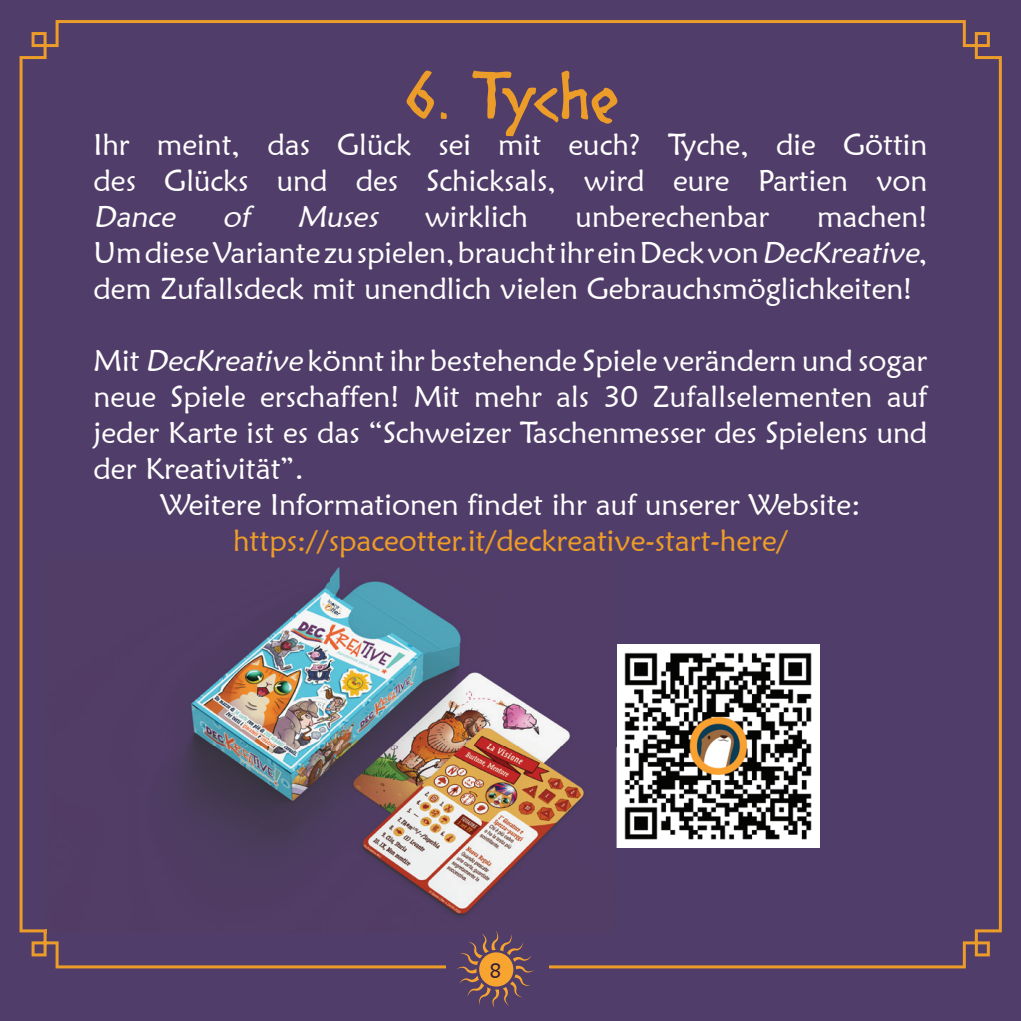
<style>
.page{position:relative;width:1021px;height:1021px;background:#fff}
.page>*{position:absolute;margin:0;border:0;box-sizing:border-box;transform-origin:0 0}
.t1{font:60px "Diogenes";letter-spacing:-.01em;color:#ec9c28}
.t2{font:30px/36px "Maiandra GD";color:#fff}
.t3{font:30px "Maiandra GD";color:#ec9c28}
.t4{font:italic 30px "Maiandra GD";color:#fff}
.t5{font:21px "Maiandra GD";color:#2d1a3d}
.s1{font-style:italic}
</style>
<div class="page">
<div style="left:0;top:0;width:1020px;height:1020px;background:#513d69"></div>
<div style="left:20px;top:20px;width:981px;height:948px;background:#513d69"></div>
<div style="left:446px;top:929px;width:103px;height:78px;background:#513d69"></div>
<img style="left:616px;top:645px;width:203px;height:202px">
<img style="left:46px;top:559px;width:570px;height:374px">
<img style="left:446px;top:929px;width:103px;height:4px">
<svg style="left:456px;top:930px;width:78px;height:77px"></svg>
<h1 class="t1" style="left:403px;top:63px;width:215px">6. Tyche</h1>
<p class="t2" style="left:94px;top:126px;width:835px">Ihr meint, das Glück sei mit euch? Tyche, die Göttin des Glücks und des Schicksals, wird eure Partien von</p>
<p class="t4" style="left:94px;top:198px;width:89px">Dance</p>
<p class="t4" style="left:222px;top:198px;width:29px">of</p>
<p class="t4" style="left:297px;top:198px;width:88px">Muses</p>
<p class="t2" style="left:425px;top:198px;width:104px">wirklich</p>
<p class="t2" style="left:575px;top:198px;width:195px">unberechenbar</p>
<p class="t2" style="left:94px;top:198px;width:835px;text-align:justify;text-indent:723px">machen!<br>Um diese Variante zu spielen, braucht ihr ein Deck von <span class="s1">DecKreative</span>, dem Zufallsdeck mit unendlich vielen Gebrauchsmöglichkeiten!</p>
<p class="t2" style="left:94px;top:342px;width:835px">Mit <span class="s1">DecKreative</span> könnt ihr bestehende Spiele verändern und sogar</p>
<p class="t2" style="left:94px;top:378px;width:835px">neue Spiele erschaffen! Mit mehr als 30 Zufallselementen auf</p>
<p class="t2" style="left:94px;top:414px;width:835px">jeder Karte ist es das “Schweizer Taschenmesser des Spielens und</p>
<p class="t2" style="left:94px;top:450px;width:212px">der Kreativität”.</p>
<p class="t2" style="left:160px;top:486px;width:701px">Weitere Informationen findet ihr auf unserer Website:</p>
<p class="t3" style="left:233px;top:522px;width:556px">https://spaceotter.it/deckreative-start-here/</p>
<p class="t5" style="left:489px;top:957px;width:13px">8</p>
</div>
